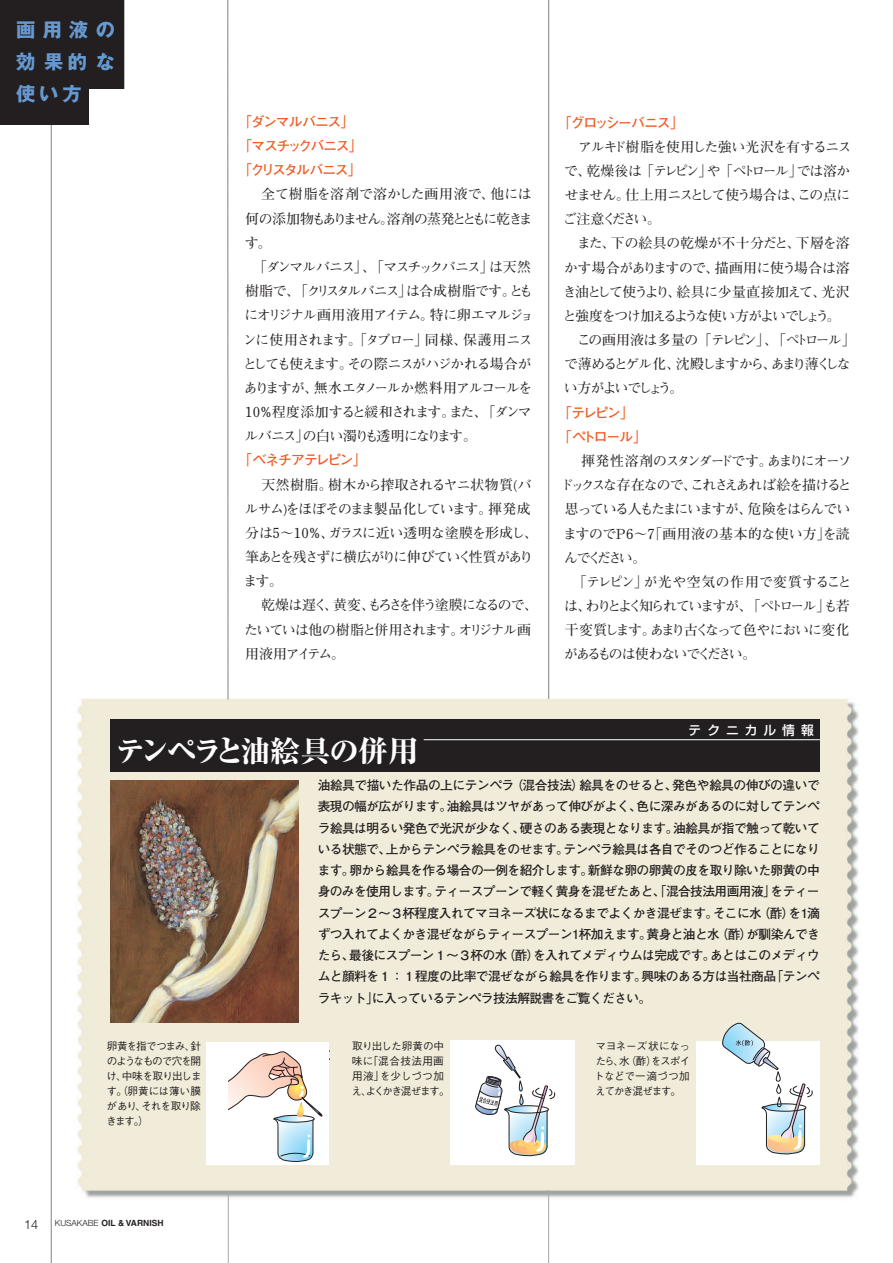
<style>
.page{position:relative;width:893px;height:1263px;background:#fff}
.page>*{position:absolute;margin:0;border:0;box-sizing:border-box;transform-origin:0 0}
.t1{font:29.7px "Ryumin Pro Heavy 90 msp RKSJ H";letter-spacing:-.055em;color:#fff}
.t2{font:19.2px/32px "Gothic MB101 Pro Bold 90 msp RKSJ H";letter-spacing:.38em;color:#6599d1;text-align:justify}
.t3{font:13.8px/24.2px "Futo Min A101 Pr 5 Bold 90 msp RKSJ H";letter-spacing:-.08em;color:#231f20}
.t4{font:13.8px/24.2px "Futo Go B101 Pro Bold 90 msp RKSJ H";letter-spacing:-.1em;color:#f15921}
.t5{font:13.8px "Futo Min A101 Pr 5 Bold 90 msp RKSJ H";letter-spacing:-.105em;color:#231f20}
.t6{font:13.8px "Futo Min A101 Pr 5 Bold 90 msp RKSJ H";letter-spacing:-.14em;color:#231f20}
.t7{font:13.8px "Futo Min A101 Pr 5 Bold 90 msp RKSJ H";letter-spacing:-.115em;color:#231f20}
.t8{font:13.8px "Futo Min A101 Pr 5 Bold 90 msp RKSJ H";letter-spacing:.005em;color:#231f20}
.t9{font:13.8px "Futo Min A101 Pr 5 Bold 90 msp RKSJ H";letter-spacing:.02em;color:#231f20}
.t10{font:13.8px "Futo Min A101 Pr 5 Bold 90 msp RKSJ H";letter-spacing:-.15em;color:#231f20}
.t11{font:13.8px/24.2px "Futo Go B101 Pro Bold 90 msp RKSJ H";letter-spacing:-.14em;color:#f15921}
.t12{font:12.75px/21.3px "Futo Go B101 Pro Bold 90 msp RKSJ H";letter-spacing:-.05em;color:#231f20;text-align:justify}
.t13{font:12.75px "Shin Go Pro Medium 90 msp RKSJ H";letter-spacing:.47em;color:#fff}
.t14{font:300 12.75px "Helvetica Neue LT Std";color:#231f20}
.t15{font:10.65px/14.9px "Gothic BBB Pro Medium 90 msp RKSJ H";letter-spacing:-.065em;color:#231f20;text-align:justify}
.t16{font:10.65px/14.9px "Gothic BBB Pro Medium 90 msp RKSJ H";letter-spacing:-.005em;color:#231f20}
.t17{font:700 8.55px "Helvetica LT Std";color:#231f20}
.s1{font-family:"Helvetica Neue LT Std";font-weight:300}
</style>
<div class="page">
<img style="left:77px;top:692px;width:782px;height:511px">
<img style="left:110px;top:781px;width:189px;height:241px">
<hr style="left:548px;top:0;width:1px;height:699px;background:#808285">
<hr style="left:227px;top:0;width:1px;height:699px;background:#808285">
<hr style="left:51px;top:0;width:1px;height:1263px;background:#808285">
<div style="left:0;top:0;width:124px;height:125px;background:#231f20"></div>
<div style="left:90px;top:89px;width:38px;height:39px;background:#fff"></div>
<hr style="left:228px;top:1191px;width:1px;height:72px;background:#a8a9ad">
<hr style="left:548px;top:1190px;width:1px;height:73px;background:#a8a9ad">
<div style="left:111px;top:720px;width:709px;height:52px;background:#231f20"></div>
<hr style="left:424px;top:739px;width:396px;height:1px;background:#fff">
<div style="left:697px;top:1041px;width:123px;height:123px;background:#fff"></div>
<svg style="left:722px;top:1023px;width:91px;height:132px"></svg>
<div style="left:450px;top:1041px;width:125px;height:124px;background:#fff"></div>
<svg style="left:475px;top:1045px;width:80px;height:112px"></svg>
<div style="left:206px;top:1043px;width:123px;height:122px;background:#fff"></div>
<svg style="left:228px;top:1051px;width:95px;height:111px"></svg>
<div style="left:307px;top:1042px;width:22px;height:36px;background:#fff"></div>
<h2 class="t2" style="left:16px;top:12px;width:100px">画用液の効果的な使い方</h2>
<p class="t4" style="left:245px;top:108px;width:112px">｢ダンマルバニス｣｢マスチックバニス｣｢クリスタルバニス｣</p>
<p class="t3" style="left:245px;top:181px;width:289px;text-align:justify">　全て樹脂を溶剤で溶かした画用液で、他には何の添加物もありません。溶剤の蒸発とともに乾きます。</p>
<p class="t3" style="left:243px;top:254px;width:292px;text-indent:10px">「ダンマルバニス」、「マスチックバニス」は天然樹脂で、「クリスタルバニス」は合成樹脂です。ともにオリジナル画用液用アイテム。特に卵エマルジョンに使用されます。「タブロー」同様、保護用ニスとしても使えます。その際ニスがハジかれる場合がありますが、無水エタノールか燃料用アルコールを<br>10％程度添加すると緩和されます。また、「ダンマルバニス」の白い濁りも透明になります。</p>
<p class="t4" style="left:245px;top:446px;width:116px">｢ベネチアテレピン｣</p>
<p class="t3" style="left:243px;top:471px;width:296px">　天然樹脂。樹木から搾取されるヤニ状物質(バルサム)をほぼそのまま製品化しています。揮発成分は5～10％、ガラスに近い透明な塗膜を形成し、筆あとを残さずに横広がりに伸びていく性質があります。<br>　乾燥は遅く、黄変、もろさを伴う塗膜になるので、たいていは他の樹脂と併用されます。オリジナル画用液用アイテム。</p>
<h1 class="t1" style="left:116px;top:727px;width:304px">テンペラと油絵具の併用</h1>
<p class="t4" style="left:565px;top:108px;width:114px">｢グロッシーバニス｣</p>
<p class="t3" style="left:563px;top:133px;width:294px">　アルキド樹脂を使用した強い光沢を有するニスで、乾燥後は「テレピン」や「ペトロール」では溶かせません。仕上用ニスとして使う場合は、この点にご注意ください。<br>　また、下の絵具の乾燥が不十分だと、下層を溶かす場合がありますので、描画用に使う場合は溶き油として使うより、絵具に少量直接加えて、光沢と強度をつけ加えるような使い方がよいでしょう。　この画用液は多量の「テレピン」、「ペトロール」で薄めるとゲル化、沈殿しますから、あまり薄くしない方がよいでしょう。</p>
<p class="t11" style="left:565px;top:399px;width:77px">｢テレピン｣<br>｢ペトロール｣</p>
<p class="t7" style="left:565px;top:450px;width:288px">　揮発性溶剤のスタンダードです。あまりにオーソ</p>
<p class="t3" style="left:560px;top:472px;width:292px">ドックスな存在なので、これさえあれば絵を描けると</p>
<p class="t5" style="left:565px;top:498px;width:287px">思っている人もたまにいますが、危険をはらんでい</p>
<p class="t8" style="left:563px;top:523px;width:288px">ますのでP6～7｢画用液の基本的な使い方｣を読</p>
<p class="t3" style="left:564px;top:544px;width:84px">んでください。</p>
<p class="t9" style="left:573px;top:571px;width:280px">「テレピン」が光や空気の作用で変質すること</p>
<p class="t6" style="left:564px;top:595px;width:287px">は、わりとよく知られていますが、「ペトロール」も若</p>
<p class="t5" style="left:565px;top:619px;width:286px">干変質します。あまり古くなって色やにおいに変化</p>
<p class="t10" style="left:564px;top:643px;width:194px">があるものは使わないでください。</p>
<p class="t13" style="left:688px;top:719px;width:127px">テクニカル情報</p>
<p class="t12" style="left:318px;top:773px;width:504px">油絵具で描いた作品の上にテンペラ（混合技法）絵具をのせると、発色や絵具の伸びの違いで表現の幅が広がります。油絵具はツヤがあって伸びがよく、色に深みがあるのに対してテンペラ絵具は明るい発色で光沢が少なく、硬さのある表現となります。油絵具が指で触って乾いている状態で、上からテンペラ絵具をのせます。テンペラ絵具は各自でそのつど作ることになります。卵から絵具を作る場合の一例を紹介します。新鮮な卵の卵黄の皮を取り除いた卵黄の中身のみを使用します。ティースプーンで軽く黄身を混ぜたあと、「混合技法用画用液」をティースプーン２～３杯程度入れてマヨネーズ状になるまでよくかき混ぜます。そこに水（酢）を1滴ずつ入れてよくかき混ぜながらティースプーン1杯加えます。黄身と油と水（酢）が馴染んできたら、最後にスプーン１～３杯の水（酢）を入れてメディウムは完成です。あとはこのメディウムと顔料を１：１程度の比率で混ぜながら絵具を作ります。興味のある方は当社商品「テンペラキット」に入っているテンペラ技法解説書をご覧ください。</p>
<p class="t15" style="left:106px;top:1038px;width:97px">卵黄を指でつまみ、針のようなもので穴を開け、中味を取り出します。（卵黄には薄い膜があり、それを取り除きます。）</p>
<p class="t16" style="left:351px;top:1038px;width:100px">取り出した卵黄の中味に「混合技法用画用液」を少しづつ加え、よくかき混ぜます。</p>
<p class="t15" style="left:594px;top:1038px;width:98px">マヨネーズ状になったら、水（酢）をスポイトなどで一滴づつ加えてかき混ぜます。</p>
<p class="t14" style="left:24px;top:1217px;width:16px">14</p>
<p class="t17" style="left:55px;top:1218px;width:110px"><span class="s1">KUSAKABE</span> OIL &amp; VARNISH</p>
</div>
